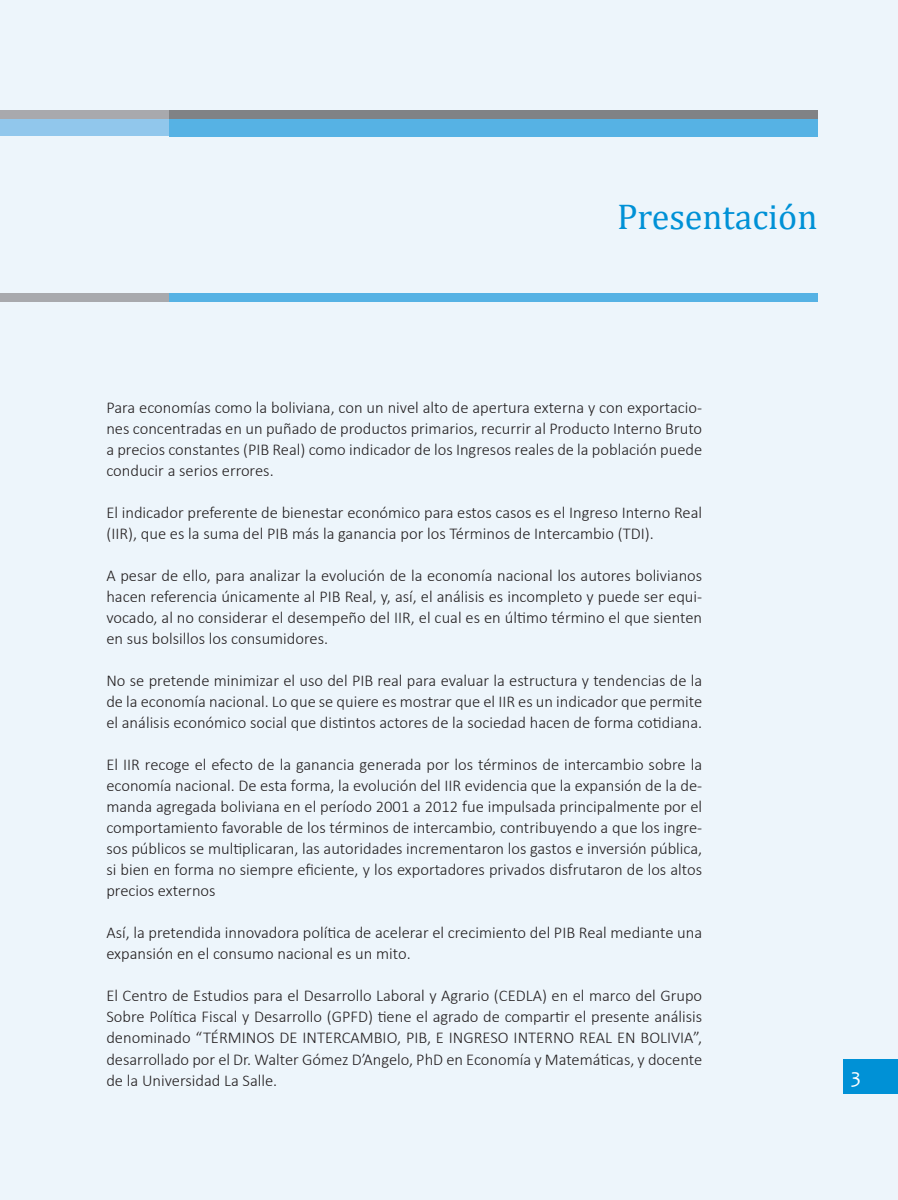
<style>
.page{position:relative;width:898px;height:1200px;background:#fff}
.page>*{position:absolute;margin:0;border:0;box-sizing:border-box;transform-origin:0 0}
.t1{font:36px "Cambria";color:#0091d6}
.t2{font:21px "Candara";color:#fff}
.t3{font:300 16.5px/21px "Calibri";color:#231f20;text-align:justify}
</style>
<div class="page">
<div style="left:0;top:0;width:897px;height:1199px;background:#edf5fb"></div>
<div style="left:842px;top:1059px;width:55px;height:34px;background:#0091d6"></div>
<div style="left:0;top:293px;width:817px;height:9px;background:#56b2e4"></div>
<div style="left:0;top:293px;width:169px;height:9px;background:#a8a9ad"></div>
<div style="left:0;top:111px;width:817px;height:25px;background:#91c7ec"></div>
<div style="left:169px;top:119px;width:648px;height:17px;background:#56b2e4"></div>
<div style="left:0;top:111px;width:169px;height:8px;background:#a8a9ad"></div>
<div style="left:169px;top:111px;width:648px;height:8px;background:#808285"></div>
<h1 class="t1" style="left:616px;top:195px;width:202px">Presentación</h1>
<p class="t3" style="left:106px;top:396px;width:597px">Para economías como la boliviana, con un nivel alto de apertura externa y con exportacio&shy;nes concentradas en un puñado de productos primarios, recurrir al Producto Interno Bruto a precios constantes (PIB Real) como indicador de los Ingresos reales de la población puede conducir a serios errores.</p>
<p class="t3" style="left:106px;top:501px;width:597px">El indicador preferente de bienestar económico para estos casos es el Ingreso Interno Real (IIR), que es la suma del PIB más la ganancia por los Términos de Intercambio (TDI).</p>
<p class="t3" style="left:106px;top:564px;width:597px">A pesar de ello, para analizar la evolución de la economía nacional los autores bolivianos hacen referencia únicamente al PIB Real, y, así, el análisis es incompleto y puede ser equi&shy;vocado, al no considerar el desempeño del IIR, el cual es en último término el que sienten en sus bolsillos los consumidores.</p>
<p class="t3" style="left:106px;top:670px;width:597px">No se pretende minimizar el uso del PIB real para evaluar la estructura y tendencias de la de la economía nacional. Lo que se quiere es mostrar que el IIR es un indicador que permite el análisis económico social que distintos actores de la sociedad hacen de forma cotidiana.</p>
<p class="t3" style="left:106px;top:754px;width:597px">El IIR recoge el efecto de la ganancia generada por los términos de intercambio sobre la economía nacional. De esta forma, la evolución del IIR evidencia que la expansión de la de&shy;manda agregada boliviana en el período 2001 a 2012 fue impulsada principalmente por el comportamiento favorable de los términos de intercambio, contribuyendo a que los ingre&shy;sos públicos se multiplicaran, las autoridades incrementaron los gastos e inversión pública, si bien en forma no siempre eficiente, y los exportadores privados disfrutaron de los altos precios externos</p>
<p class="t3" style="left:106px;top:922px;width:597px">Así, la pretendida innovadora política de acelerar el crecimiento del PIB Real mediante una expansión en el consumo nacional es un mito.</p>
<p class="t3" style="left:106px;top:985px;width:597px">El Centro de Estudios para el Desarrollo Laboral y Agrario (CEDLA) en el marco del Grupo Sobre Política Fiscal y Desarrollo (GPFD) tiene el agrado de compartir el presente análisis denominado “TÉRMINOS DE INTERCAMBIO, PIB, E INGRESO INTERNO REAL EN BOLIVIA”, desarrollado por el Dr. Walter Gómez D’Angelo, PhD en Economía y Matemáticas, y docente de la Universidad La Salle.</p>
<p class="t2" style="left:850px;top:1062px;width:12px">3</p>
</div>
